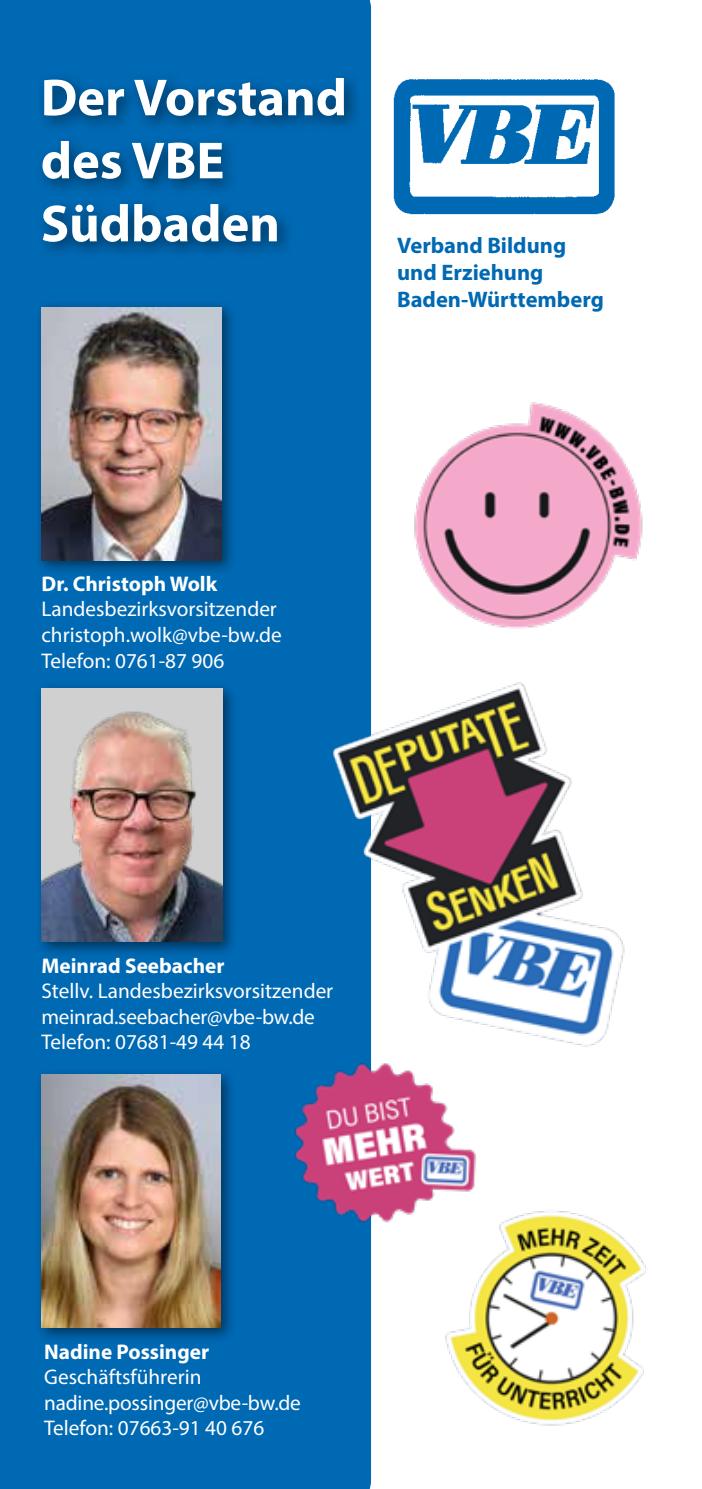
<style>
.page{position:relative;width:702px;height:1489px;background:#fff}
.page>*{position:absolute;margin:0;border:0;box-sizing:border-box;transform-origin:0 0}
.t1{font:700 52.5px/63px "Myriad Pro";color:#fff}
.t2{font:700 22.5px/27px "Myriad Pro";color:#0069b4}
.t3{font:21.25px/25.5px "Myriad Pro";color:#fff}
.t4{font:700 21.25px "Myriad Pro";color:#fff}
</style>
<div class="page">
<div style="left:0;top:0;width:371px;height:1488px;background:#0069b4"></div>
<div style="left:34px;top:70px;width:328px;height:190px;background:#000;opacity:.5"></div>
<div style="left:33px;top:300px;width:205px;height:276px;background:#000;opacity:.5"></div>
<img style="left:41px;top:307px;width:181px;height:253px">
<img style="left:393px;top:79px;width:222px;height:136px">
<div style="left:34px;top:681px;width:205px;height:277px;background:#000;opacity:.5"></div>
<img style="left:41px;top:688px;width:181px;height:253px">
<img style="left:280px;top:1053px;width:197px;height:175px">
<img style="left:325px;top:670px;width:300px;height:395px">
<img style="left:437px;top:1201px;width:209px;height:225px">
<div style="left:34px;top:1066px;width:203px;height:277px;background:#000;opacity:.5"></div>
<img style="left:41px;top:1074px;width:179px;height:253px">
<img style="left:414px;top:402px;width:229px;height:227px">
<h1 class="t1" style="left:41px;top:64px;width:308px">Der Vorstand des VBE<br>Südbaden</h1>
<p class="t2" style="left:397px;top:231px;width:208px">Verband Bildung und Erziehung<br>Baden-Württemberg</p>
<p class="t4" style="left:41px;top:570px;width:177px">Dr. Christoph Wolk</p>
<p class="t3" style="left:41px;top:596px;width:242px">Landesbezirksvorsitzender christoph.wolk@vbe-bw.de<br>Telefon: 0761-87 906</p>
<p class="t4" style="left:41px;top:951px;width:184px">Meinrad Seebacher</p>
<p class="t3" style="left:41px;top:977px;width:293px">Stellv. Landesbezirksvorsitzender meinrad.seebacher@vbe-bw.de<br>Telefon: 07681-49 44 18</p>
<p class="t4" style="left:44px;top:1337px;width:166px">Nadine Possinger</p>
<p class="t3" style="left:44px;top:1363px;width:258px">Geschäftsführerin nadine.possinger@vbe-bw.de<br>Telefon: 07663-91 40 676</p>
</div>
